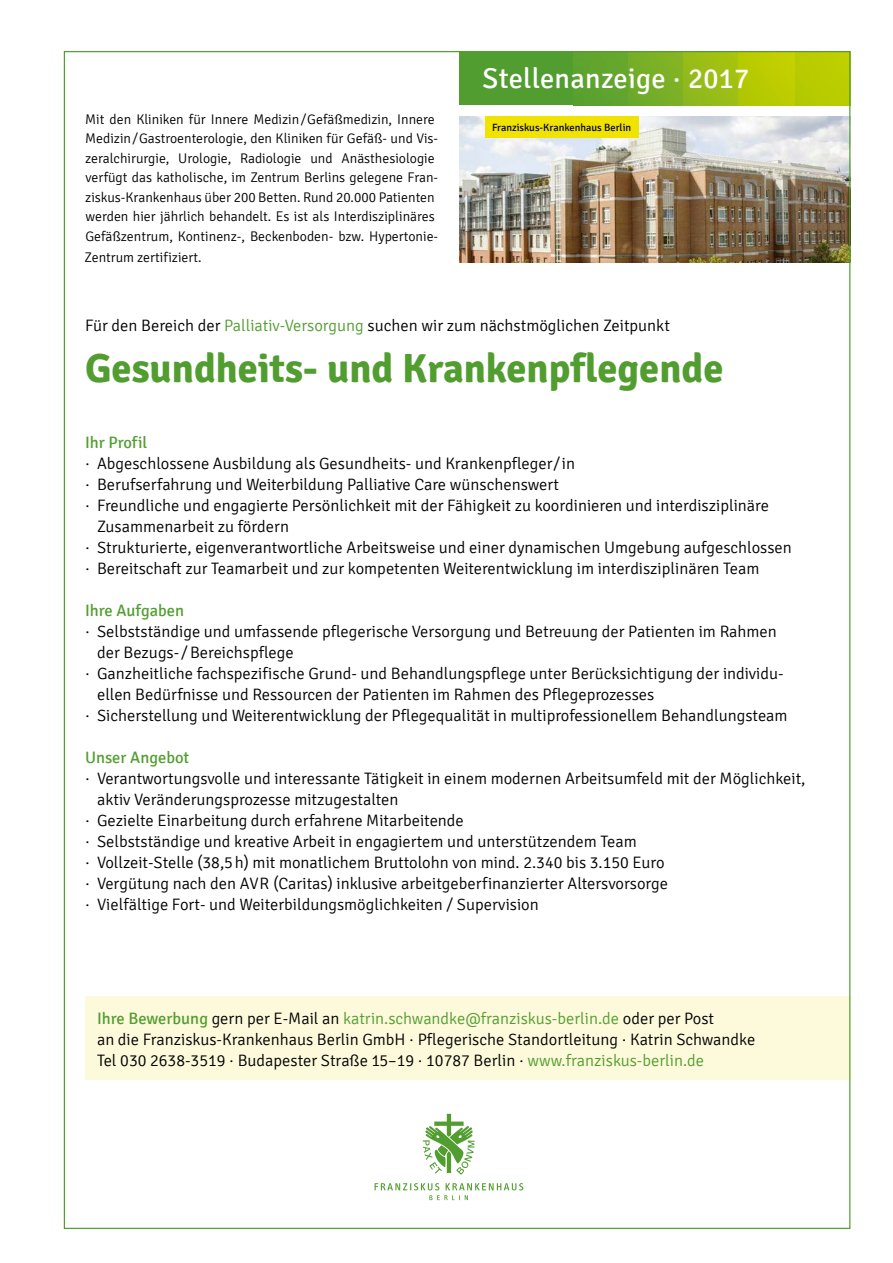
<style>
.page{position:relative;width:893px;height:1263px;background:#fff}
.page>*{position:absolute;margin:0;border:0;box-sizing:border-box;transform-origin:0 0}
.t1{font:700 40.5px "Signika";color:#529d30}
.t2{font:28.5px "Signika";letter-spacing:.01em;color:#fff}
.t3{font:300 16.5px/21px "Signika";color:#000}
.t4{font:16.5px "Signika";color:#529d30}
.t5{font:300 13.95px/19.5px "Signika";color:#000}
.t6{font:10.5px "Signika";color:#000}
.s1{color:#529d30}
.s2{font-weight:400;color:#529d30}
</style>
<div class="page">
<div style="left:85px;top:996px;width:765px;height:84px;background:#fdf9db"></div>
<div style="left:459px;top:51px;width:114px;height:54px;background:#529d30"></div>
<div style="left:573px;top:53px;width:55px;height:52px;background:#60a42f"></div>
<img style="left:628px;top:53px;width:220px;height:52px">
<img style="left:459px;top:116px;width:389px;height:146px">
<div style="left:485px;top:116px;width:153px;height:21px;background:#f1e300"></div>
<svg style="left:423px;top:1114px;width:52px;height:61px"></svg>
<svg style="left:375px;top:1183px;width:148px;height:17px"></svg>
<p class="t5" style="left:85px;top:110px;width:355px">Mit den Kliniken für Innere Medizin/Gefäßmedizin, Innere Medizin/Gastroenterologie, den Kliniken für Gefäß- und Vis&shy;zeralchirurgie, Urologie, Radiologie und Anästhesiologie verfügt das katholische, im Zentrum Berlins gelegene Fran&shy;ziskus-Krankenhaus über 200 Betten. Rund 20.000 Patienten werden hier jährlich behandelt. Es ist als Interdisziplinäres Gefäßzentrum, Kontinenz-, Beckenboden- bzw. Hypertonie-</p>
<p class="t5" style="left:85px;top:248px;width:119px">Zentrum zertifiziert.</p>
<h2 class="t2" style="left:483px;top:63px;width:268px">Stellenanzeige · 2017</h2>
<p class="t6" style="left:492px;top:121px;width:141px">Franziskus-Krankenhaus Berlin</p>
<p class="t3" style="left:85px;top:315px;width:586px">Für den Bereich der <span class="s1">Palliativ-Versorgung</span> suchen wir zum nächstmöglichen Zeitpunkt</p>
<h1 class="t1" style="left:85px;top:344px;width:640px">Gesundheits- und Krankenpflegende</h1>
<p class="t4" style="left:85px;top:433px;width:64px">Ihr Profil</p>
<p class="t3" style="left:85px;top:453px;width:491px">· Abgeschlossene Ausbildung als Gesundheits- und Krankenpfleger/in</p>
<p class="t3" style="left:85px;top:474px;width:475px">· Berufserfahrung und Weiterbildung Palliative Care wünschenswert</p>
<p class="t3" style="left:85px;top:495px;width:685px">· Freundliche und engagierte Persönlichkeit mit der Fähigkeit zu koordinieren und interdisziplinäre</p>
<p class="t3" style="left:97px;top:516px;width:193px">Zusammenarbeit zu fördern</p>
<p class="t3" style="left:85px;top:537px;width:708px">· Strukturierte, eigenverantwortliche Arbeitsweise und einer dynamischen Umgebung aufgeschlossen</p>
<p class="t3" style="left:85px;top:558px;width:676px">· Bereitschaft zur Teamarbeit und zur kompetenten Weiterentwicklung im interdisziplinären Team</p>
<p class="t4" style="left:85px;top:601px;width:101px">Ihre Aufgaben</p>
<p class="t3" style="left:85px;top:621px;width:693px">· Selbstständige und umfassende pflegerische Versorgung und Betreuung der Patienten im Rahmen</p>
<p class="t3" style="left:97px;top:642px;width:198px">der Bezugs- / Bereichspflege</p>
<p class="t3" style="left:85px;top:663px;width:700px">· Ganzheitliche fachspezifische Grund- und Behandlungspflege unter Berücksichtigung der individu-</p>
<p class="t3" style="left:97px;top:684px;width:559px">ellen Bedürfnisse und Ressourcen der Patienten im Rahmen des Pflegeprozesses</p>
<p class="t3" style="left:85px;top:705px;width:704px">· Sicherstellung und Weiterentwicklung der Pflegequalität in multiprofessionellem Behandlungsteam</p>
<p class="t4" style="left:85px;top:748px;width:106px">Unser Angebot</p>
<p class="t3" style="left:85px;top:768px;width:722px">· Verantwortungsvolle und interessante Tätigkeit in einem modernen Arbeitsumfeld mit der Möglichkeit,</p>
<p class="t3" style="left:97px;top:789px;width:303px">aktiv Veränderungsprozesse mitzugestalten</p>
<p class="t3" style="left:85px;top:810px;width:380px">· Gezielte Einarbeitung durch erfahrene Mitarbeitende</p>
<p class="t3" style="left:85px;top:831px;width:553px">· Selbstständige und kreative Arbeit in engagiertem und unterstützendem Team</p>
<p class="t3" style="left:85px;top:852px;width:581px">· Vollzeit-Stelle (38,5 h) mit monatlichem Bruttolohn von mind. 2.340 bis 3.150 Euro</p>
<p class="t3" style="left:85px;top:873px;width:585px">· Vergütung nach den AVR (Caritas) inklusive arbeitgeberfinanzierter Altersvorsorge</p>
<p class="t3" style="left:85px;top:894px;width:455px">· Vielfältige Fort- und Weiterbildungsmöglichkeiten / Supervision</p>
<p class="t3" style="left:97px;top:1008px;width:660px"><span class="s2">Ihre Bewerbung</span> gern per E-Mail an <span class="s1">katrin.schwandke@franziskus-berlin.de</span> oder per Post<br>an die Franziskus-Krankenhaus Berlin GmbH · Pflegerische Standortleitung · Katrin Schwandke<br>Tel 030 2638-3519 · Budapester Straße 15–19 · 10787 Berlin · <span class="s1">www.franziskus-berlin.de</span></p>
</div>
